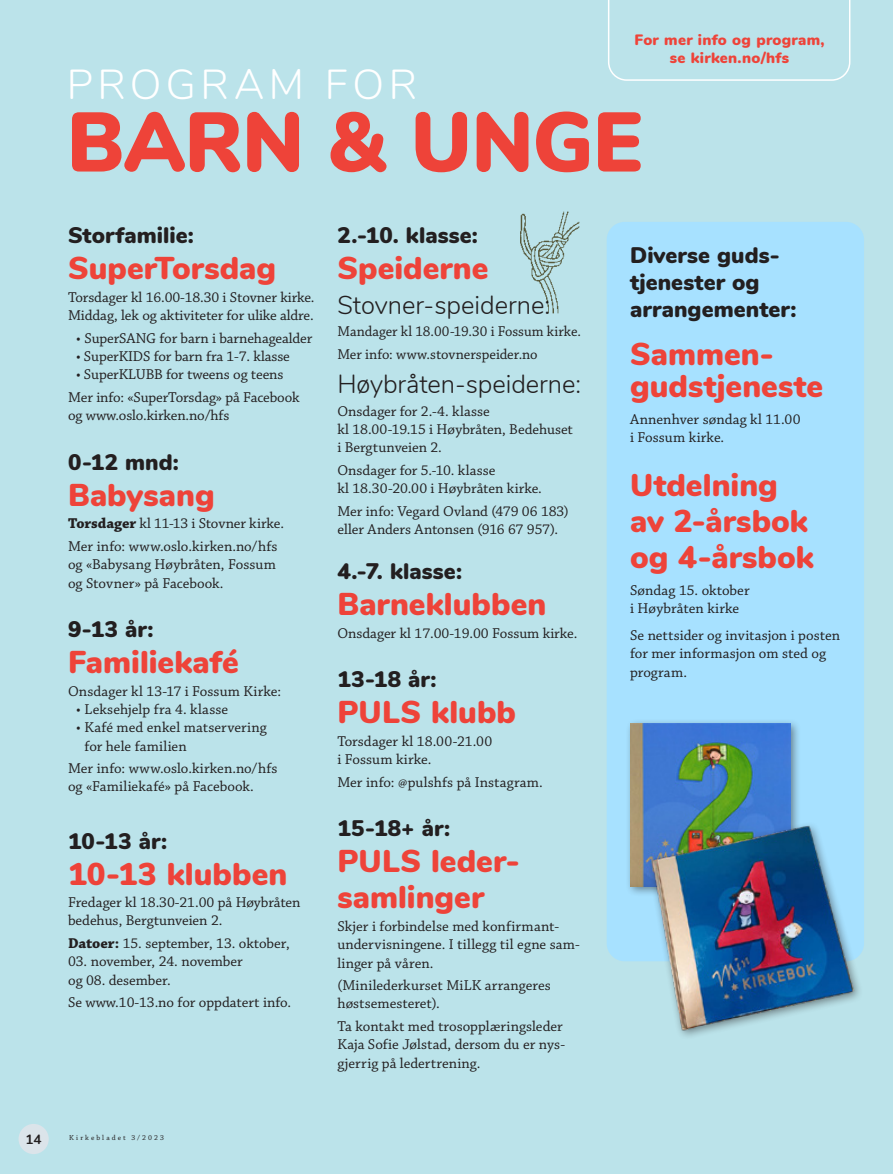
<style>
.page{position:relative;width:893px;height:1174px;background:#bbe3ea}
.page>*{position:absolute;margin:0;border:0;box-sizing:border-box;transform-origin:0 0}
.Tittel_liten{font:900 84px "Nunito";letter-spacing:-.01em;color:#ee4339}
.Tittel_liten-2{font:300 41.85px "Nunito";letter-spacing:.105em;color:#fff}
.Tittel_Barn_og_unge{font:900 31.5px/36px "Nunito";color:#ee4339}
.Sitat{font:300 25.8px "Nunito";letter-spacing:-.005em;color:#231f20}
.Brødtekst{font:900 22.5px/27px "Nunito";letter-spacing:.005em;color:#231f20}
.Brødtekst-2{font:15px/18.3px "Chaparral Pro";color:#231f20}
.Tittel_liten-3{font:15px/18.3px "Chaparral Pro";letter-spacing:-.005em;color:#231f20}
.mellomtittel{font:900 15px/18px "Nunito";letter-spacing:.02em;color:#ee4339;text-align:center}
.Tittel_Barn_og_unge-2{font:15px/18.3px "Chaparral Pro";letter-spacing:.005em;color:#231f20}
.t1{font:700 13.5px "Nunito";color:#231f20}
.t2{font:7.5px "Chaparral Pro";letter-spacing:.27em;color:#231f20}
.s1{font-weight:700}
</style>
<div class="page">
<img style="left:520px;top:211px;width:60px;height:103px">
<svg style="left:608px;top:0;width:242px;height:81px"></svg>
<div style="left:607px;top:222px;width:257px;height:739px;background:#a7e1ff;border-radius:18px"></div>
<div style="left:625px;top:718px;width:176px;height:179px;background:#231f20;opacity:.5"></div>
<img style="left:630px;top:723px;width:160px;height:163px">
<div style="left:647px;top:820px;width:217px;height:219px;background:#231f20;opacity:.5"></div>
<img style="left:651px;top:816px;width:209px;height:219px">
<div style="left:19px;top:1123px;width:30px;height:31px;background:#dbe4ea;border-radius:50%"></div>
<p class="mellomtittel" style="left:634px;top:30px;width:191px">For mer info og program, se kirken.no/hfs</p>
<p class="Tittel_liten-2" style="left:67px;top:54px;width:352px">PROGRAM FOR</p>
<p class="Tittel_liten" style="left:67px;top:80px;width:577px">BARN &amp; UNGE</p>
<p class="Brødtekst" style="left:68px;top:221px;width:127px">Storfamilie:</p>
<p class="Tittel_Barn_og_unge" style="left:68px;top:248px;width:209px">SuperTorsdag</p>
<p class="Tittel_liten-3" style="left:68px;top:288px;width:248px">Torsdager kl 16.00-18.30 i Stovner kirke.<br>Middag, lek og aktiviteter for ulike aldre.</p>
<p class="Brødtekst-2" style="left:76px;top:329px;width:238px">• SuperSANG for barn i barnehagealder</p>
<p class="Brødtekst-2" style="left:76px;top:348px;width:215px">• SuperKIDS for barn fra 1-7. klasse</p>
<p class="Brødtekst-2" style="left:76px;top:366px;width:209px">• SuperKLUBB for tweens og teens</p>
<p class="Tittel_liten-3" style="left:68px;top:388px;width:233px">Mer info: «SuperTorsdag» på Facebook og www.oslo.kirken.no/hfs</p>
<p class="Brødtekst" style="left:68px;top:447px;width:112px">0-12 mnd:</p>
<p class="Tittel_Barn_og_unge" style="left:68px;top:475px;width:148px">Babysang</p>
<p class="Brødtekst-2" style="left:68px;top:515px;width:217px"><span class="s1">Torsdager</span> kl 11-13 i Stovner kirke.</p>
<p class="Brødtekst-2" style="left:68px;top:537px;width:211px;text-align:justify">Mer info: www.oslo.kirken.no/hfs og «Babysang Høybråten, Fossum og Stovner» på Facebook.</p>
<p class="Brødtekst" style="left:68px;top:614px;width:87px">9-13 år:</p>
<p class="Tittel_Barn_og_unge" style="left:68px;top:642px;width:172px">Familiekafé</p>
<p class="Brødtekst-2" style="left:68px;top:682px;width:215px">Onsdager kl 13-17 i Fossum Kirke:</p>
<p class="Brødtekst-2" style="left:76px;top:700px;width:154px">• Leksehjelp fra 4. klasse</p>
<p class="Brødtekst-2" style="left:85px;top:719px;width:184px;text-indent:-9px">• Kafé med enkel matservering for hele familien</p>
<p class="Brødtekst-2" style="left:68px;top:760px;width:211px">Mer info: www.oslo.kirken.no/hfs og «Familiekafé» på Facebook.</p>
<p class="Brødtekst" style="left:68px;top:826px;width:101px">10-13 år:</p>
<p class="Tittel_Barn_og_unge" style="left:68px;top:853px;width:221px">10-13 klubben</p>
<p class="Tittel_liten-3" style="left:68px;top:893px;width:234px">Fredager kl 18.30-21.00 på Høybråten bedehus, Bergtunveien 2.</p>
<p class="Tittel_liten-3" style="left:68px;top:934px;width:223px"><span class="s1">Datoer:</span> 15. september, 13. oktober,</p>
<p class="Tittel_liten-3" style="left:68px;top:953px;width:176px">03. november, 24. november og 08. desember.</p>
<p class="Tittel_liten-3" style="left:68px;top:993px;width:225px">Se www.10-13.no for oppdatert info.</p>
<p class="Brødtekst" style="left:337px;top:221px;width:142px">2.-10. klasse:</p>
<p class="Tittel_Barn_og_unge" style="left:337px;top:248px;width:153px">Speiderne</p>
<p class="Sitat" style="left:337px;top:286px;width:214px">Stovner-speiderne:</p>
<p class="Brødtekst-2" style="left:337px;top:323px;width:245px">Mandager kl 18.00-19.30 i Fossum kirke.</p>
<p class="Brødtekst-2" style="left:337px;top:345px;width:202px">Mer info: www.stovnerspeider.no</p>
<p class="Sitat" style="left:337px;top:365px;width:245px">Høybråten-speiderne:</p>
<p class="Brødtekst-2" style="left:337px;top:402px;width:237px">Onsdager for 2.-4. klasse<br>kl 18.00-19.15 i Høybråten, Bedehuset i Bergtunveien 2.</p>
<p class="Brødtekst-2" style="left:337px;top:461px;width:206px">Onsdager for 5.-10. klasse<br>kl 18.30-20.00 i Høybråten kirke.</p>
<p class="Brødtekst-2" style="left:337px;top:502px;width:233px">Mer info: Vegard Ovland (479 06 183) eller Anders Antonsen (916 67 957).</p>
<p class="Brødtekst" style="left:337px;top:556px;width:126px">4.-7. klasse:</p>
<p class="Tittel_Barn_og_unge" style="left:337px;top:584px;width:211px">Barneklubben</p>
<p class="Tittel_liten-3" style="left:337px;top:624px;width:242px">Onsdager kl 17.00-19.00 Fossum kirke.</p>
<p class="Brødtekst" style="left:337px;top:664px;width:101px">13-18 år:</p>
<p class="Tittel_Barn_og_unge" style="left:337px;top:692px;width:180px">PULS klubb</p>
<p class="Brødtekst-2" style="left:337px;top:732px;width:156px">Torsdager kl 18.00-21.00 i Fossum kirke.</p>
<p class="Brødtekst-2" style="left:337px;top:773px;width:207px">Mer info: @pulshfs på Instagram.</p>
<p class="Brødtekst" style="left:337px;top:813px;width:114px">15-18+ år:</p>
<p class="Tittel_Barn_og_unge" style="left:337px;top:841px;width:184px">PULS leder&shy;samlinger</p>
<p class="Brødtekst-2" style="left:337px;top:917px;width:244px">Skjer i forbindelse med konfirmant&shy;undervisningene. I tillegg til egne sam&shy;linger på våren.</p>
<p class="Brødtekst-2" style="left:337px;top:976px;width:215px">(Minilederkurset MiLK arrangeres høstsemesteret).</p>
<p class="Brødtekst-2" style="left:337px;top:1017px;width:229px">Ta kontakt med trosopplæringsleder<br>Kaja Sofie Jølstad, dersom du er nys&shy;gjerrig på ledertrening.</p>
<p class="t1" style="left:26px;top:1129px;width:18px">14</p>
<p class="t2" style="left:69px;top:1133px;width:96px">Kirkebladet 3/2023</p>
<p class="Brødtekst" style="left:630px;top:240px;width:168px">Diverse guds&shy;tjenester og arrangementer:</p>
<p class="Tittel_Barn_og_unge" style="left:630px;top:337px;width:195px;line-height:31.5px">Sammen&shy;gudstjeneste</p>
<p class="Brødtekst-2" style="left:630px;top:411px;width:172px">Annenhver søndag kl 11.00 i Fossum kirke.</p>
<p class="Tittel_Barn_og_unge" style="left:630px;top:465px;width:185px">Utdelning av 2-årsbok og 4-årsbok</p>
<p class="Tittel_Barn_og_unge-2" style="left:630px;top:581px;width:121px">Søndag 15. oktober i Høybråten kirke</p>
<p class="Brødtekst-2" style="left:630px;top:627px;width:212px">Se nettsider og invitasjon i posten for mer informasjon om sted og program.</p>
</div>
